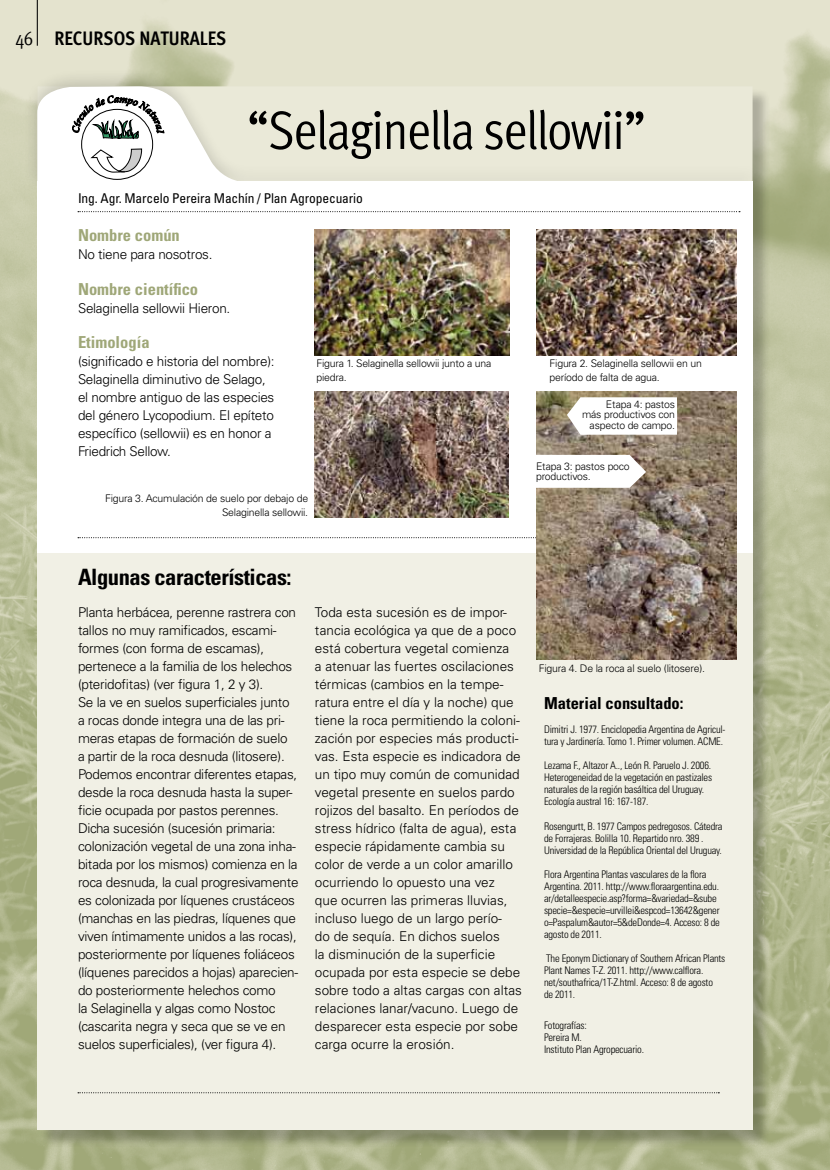
<style>
.page{position:relative;width:830px;height:1170px;background:#fff}
.page>*{position:absolute;margin:0;border:0;box-sizing:border-box;transform-origin:0 0}
.t1{font:54px "Meta Cond";letter-spacing:-.025em;color:#000}
.t2{font:700 condensed 22.5px "Univers LT Std";letter-spacing:-.02em;color:#000}
.t3{font:700 19.5px "Meta Cond";color:#000}
.t4{font:700 condensed 16.5px "Univers LT Std";color:#9fa778}
.t5{font:700 condensed 16.5px "Univers LT Std";color:#000}
.t6{font:300 13.5px/18px "Univers LT Std";letter-spacing:-.02em;color:#000}
.t7{font:300 13.5px/18px "Univers LT Std";color:#000}
.t8{font:condensed 13.5px "Univers LT Std";letter-spacing:-.01em;color:#000}
.t9{font:300 condensed 10.5px/12px "Univers LT Std";letter-spacing:-.02em;color:#000}
.t10{font:300 10.5px/13.5px "Univers LT Std";letter-spacing:-.02em;color:#000}
.s1{font-weight:400}
</style>
<div class="page">
<img style="left:0;top:0;width:829px;height:1169px">
<div style="left:40px;top:89px;width:730px;height:1059px;background:#000;opacity:.24"></div>
<div style="left:37px;top:437px;width:715px;height:692px;background:#f1f0e5"></div>
<hr style="left:37px;top:0;width:1px;height:46px;background:#000">
<div style="left:22px;top:67px;width:742px;height:127px;background:#000;opacity:.16"></div>
<svg style="left:37px;top:86px;width:715px;height:95px;background:#ebeadb"></svg>
<div style="left:37px;top:181px;width:715px;height:372px;background:#fff"></div>
<svg style="left:78px;top:211px;width:661px;height:1px"></svg>
<svg style="left:78px;top:537px;width:458px;height:1px"></svg>
<svg style="left:78px;top:1092px;width:641px;height:1px"></svg>
<div style="left:82px;top:109px;width:70px;height:70px;background:#fff;border-radius:50%"></div>
<svg style="left:91px;top:149px;width:51px;height:23px"></svg>
<svg style="left:72px;top:96px;width:92px;height:44px"></svg>
<img style="left:315px;top:229px;width:194px;height:126px">
<img style="left:536px;top:229px;width:200px;height:126px">
<img style="left:315px;top:391px;width:192px;height:126px">
<img style="left:536px;top:391px;width:200px;height:268px">
<svg style="left:536px;top:455px;width:109px;height:33px"></svg>
<svg style="left:566px;top:397px;width:110px;height:37px"></svg>
<h3 class="t3" style="left:16px;top:27px;width:212px"><span class="s1">46</span> RECURSOS NATURALES</h3>
<h1 class="t1" style="left:247px;top:100px;width:400px">“Selaginella sellowii”</h1>
<p class="t8" style="left:78px;top:189px;width:286px">Ing. Agr. Marcelo Pereira Machín / Plan Agropecuario</p>
<p class="t4" style="left:78px;top:225px;width:103px">Nombre común</p>
<p class="t6" style="left:78px;top:245px;width:136px">No tiene para nosotros.</p>
<p class="t4" style="left:78px;top:279px;width:122px">Nombre científico</p>
<p class="t6" style="left:78px;top:299px;width:154px">Selaginella sellowii Hieron.</p>
<p class="t4" style="left:78px;top:331px;width:73px">Etimología</p>
<p class="t6" style="left:78px;top:352px;width:198px">(significado e historia del nombre):<br>Selaginella diminutivo de Selago, el nombre antiguo de las especies del género Lycopodium. El epíteto específico (sellowii) es en honor a<br>Friedrich Sellow.</p>
<p class="t10" style="left:316px;top:357px;width:176px">Figura 1. Selaginella sellowii junto a una piedra.</p>
<p class="t10" style="left:549px;top:357px;width:154px">Figura 2. Selaginella sellowii en un período de falta de agua.</p>
<p class="t10" style="left:582px;top:399px;width:94px;line-height:10.5px;text-align:right">Etapa 4: pastos<br>más productivos con aspecto de campo.</p>
<p class="t10" style="left:105px;top:491px;width:204px;text-align:right">Figura 3. Acumulación de suelo por debajo de<br>Selaginella sellowii.</p>
<p class="t10" style="left:536px;top:461px;width:95px;line-height:10.5px">Etapa 3: pastos poco productivos.</p>
<h2 class="t2" style="left:78px;top:563px;width:215px">Algunas características:</h2>
<p class="t6" style="left:78px;top:603px;width:222px">Planta herbácea, perenne rastrera con tallos no muy ramificados, escami&shy;formes (con forma de escamas), pertenece a la familia de los helechos (pteridofitas) (ver figura 1, 2 y 3).<br>Se la ve en suelos superficiales junto a rocas donde integra una de las pri&shy;meras etapas de formación de suelo<br>a partir de la roca desnuda (litosere).<br>Podemos encontrar diferentes etapas, desde la roca desnuda hasta la super&shy;ficie ocupada por pastos perennes.<br>Dicha sucesión (sucesión primaria: colonización vegetal de una zona inha&shy;bitada por los mismos) comienza en la roca desnuda, la cual progresivamente es colonizada por líquenes crustáceos (manchas en las piedras, líquenes que viven íntimamente unidos a las rocas), posteriormente por líquenes foliáceos (líquenes parecidos a hojas) aparecien&shy;do posteriormente helechos como<br>la Selaginella y algas como Nostoc (cascarita negra y seca que se ve en suelos superficiales), (ver figura 4).</p>
<p class="t7" style="left:315px;top:603px;width:208px">Toda esta sucesión es de impor&shy;tancia ecológica ya que de a poco está cobertura vegetal comienza<br>a atenuar las fuertes oscilaciones térmicas (cambios en la tempe&shy;ratura entre el día y la noche) que tiene la roca permitiendo la coloni&shy;zación por especies más producti&shy;vas. Esta especie es indicadora de un tipo muy común de comunidad vegetal presente en suelos pardo rojizos del basalto. En períodos de stress hídrico (falta de agua), esta especie rápidamente cambia su color de verde a un color amarillo ocurriendo lo opuesto una vez<br>que ocurren las primeras lluvias, incluso luego de un largo perío-<br>do de sequía. En dichos suelos<br>la disminución de la superficie ocupada por esta especie se debe sobre todo a altas cargas con altas relaciones lanar/vacuno. Luego de desparecer esta especie por sobe carga ocurre la erosión.</p>
<p class="t10" style="left:538px;top:661px;width:168px">Figura 4. De la roca al suelo (litosere).</p>
<p class="t5" style="left:543px;top:693px;width:141px">Material consultado:</p>
<p class="t9" style="left:543px;top:723px;width:183px">Dimitri J. 1977. Enciclopedia Argentina de Agricul&shy;tura y Jardinería. Tomo 1. Primer volumen. ACME.</p>
<p class="t9" style="left:543px;top:759px;width:169px">Lezama F., Altazor A.., León R. Paruelo J. 2006.<br>Heterogeneidad de la vegetación en pastizales naturales de la región basáltica del Uruguay.<br>Ecología austral 16: 167-187.</p>
<p class="t9" style="left:543px;top:819px;width:180px">Rosengurtt, B. 1977 Campos pedregosos. Cátedra de Forrajeras. Bolilla 10. Repartido nro. 389 .<br>Universidad de la República Oriental del Uruguay.</p>
<p class="t9" style="left:543px;top:867px;width:177px">Flora Argentina Plantas vasculares de la flora Argentina. 2011. http://www.floraargentina.edu. ar/detalleespecie.asp?forma=&amp;variedad=&amp;sube specie=&amp;especie=urvillei&amp;espcod=13642&amp;gener o=Paspalum&amp;autor=5&amp;deDonde=4. Acceso: 8 de agosto de 2011.</p>
<p class="t9" style="left:543px;top:951px;width:183px">The Eponym Dictionary of Southern African Plants Plant Names T-Z. 2011. http://www.calflora. net/southafrica/1T-Z.html. Acceso: 8 de agosto<br>de 2011.</p>
<p class="t9" style="left:543px;top:1019px;width:101px">Fotografías:<br>Pereira M.<br>Instituto Plan Agropecuario.</p>
</div>
